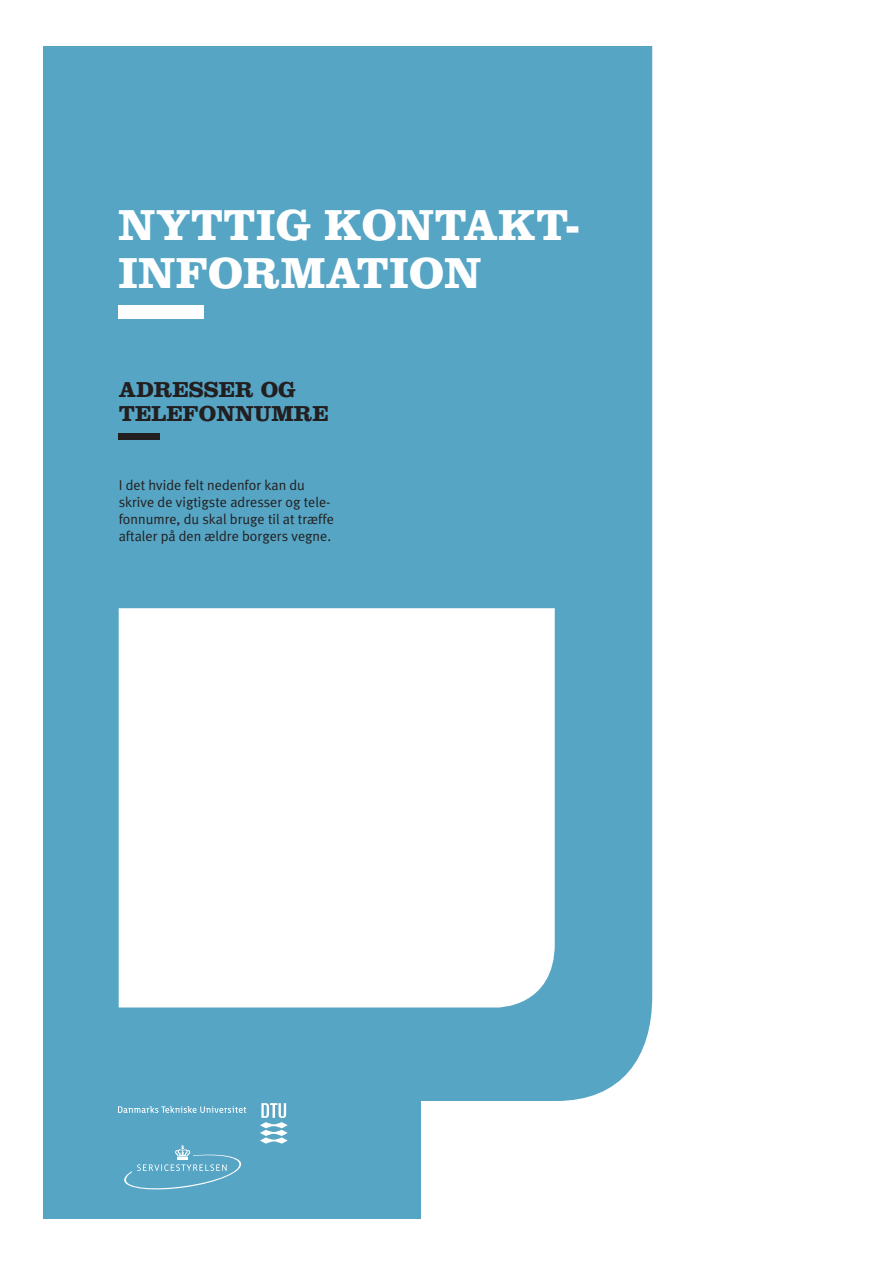
<style>
.page{position:relative;width:893px;height:1263px;background:#56a5c4}
.page>*{position:absolute;margin:0;border:0;box-sizing:border-box;transform-origin:0 0}
.t1{font:700 45px/48px "Clarendon";color:#fff}
.t2{font:700 22.5px/24px "Clarendon";color:#231f20}
.t3{font:14.25px/17.2px "Meta Plus Normal";color:#231f20}
</style>
<div class="page">
<svg style="left:421px;top:46px;width:472px;height:1173px;fill:#fff"></svg>
<div style="left:119px;top:305px;width:85px;height:14px;background:#fff"></div>
<div style="left:119px;top:433px;width:41px;height:7px;background:#231f20"></div>
<div style="left:119px;top:608px;width:436px;height:399px;background:#fff"></div>
<div style="left:0;top:0;width:893px;height:46px;background:#fff"></div>
<div style="left:0;top:1219px;width:893px;height:44px;background:#fff"></div>
<div style="left:0;top:0;width:43px;height:1263px;background:#fff"></div>
<svg style="left:118px;top:1106px;width:128px;height:7px"></svg>
<svg style="left:260px;top:1103px;width:28px;height:41px"></svg>
<svg style="left:124px;top:1145px;width:117px;height:44px"></svg>
<p class="t1" style="left:118px;top:200px;width:463px">NYTTIG KONTAKT-<br>INFORMATION</p>
<p class="t2" style="left:119px;top:377px;width:211px">ADRESSER OG<br>TELEFONNUMRE</p>
<p class="t3" style="left:119px;top:476px;width:217px">I det hvide felt nedenfor kan du skrive de vigtigste adresser og tele&shy;fonnumre, du skal bruge til at træffe aftaler på den ældre borgers vegne.</p>
</div>
